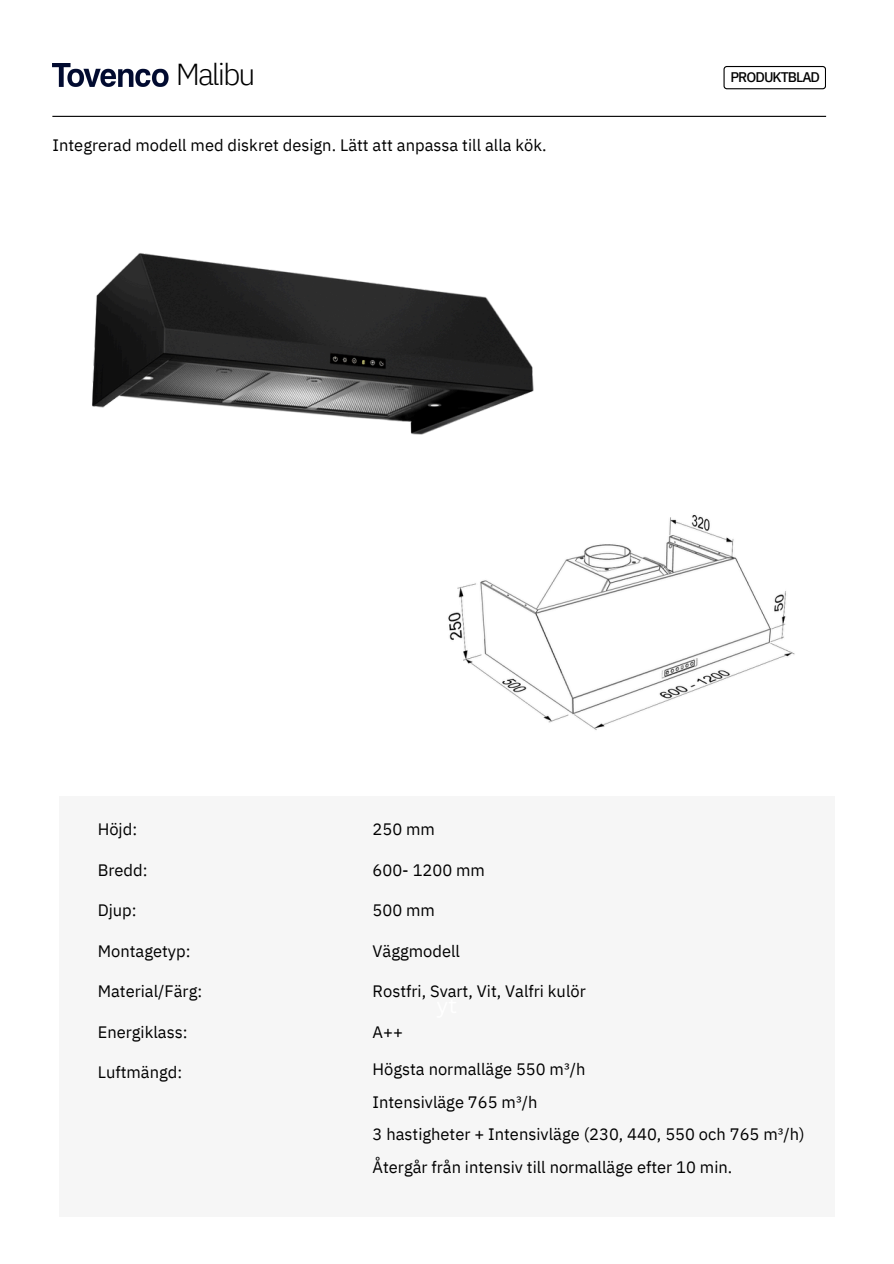
<style>
.page{position:relative;width:894px;height:1264px;background:#fff}
.page>*{position:absolute;margin:0;border:0;box-sizing:border-box;transform-origin:0 0}
.t1{font:300 30.3px "IBM Plex Sans Thai";letter-spacing:-.07em;color:#000}
.t2{font:16.5px/32.7px "IBM Plex Sans";color:#000}
.t3{font:500 13.95px "IBM Plex Sans Thai";letter-spacing:-.07em;color:#000}
</style>
<div class="page">
<svg style="left:723px;top:66px;width:102px;height:23px"></svg>
<hr style="left:52px;top:116px;width:773px;height:1px;background:#000">
<img style="left:52px;top:64px;width:116px;height:22px">
<div style="left:59px;top:795px;width:775px;height:421px;background:#f6f6f6"></div>
<img style="left:92px;top:253px;width:442px;height:182px">
<img style="left:448px;top:514px;width:347px;height:216px">
<p class="t1" style="left:176px;top:56px;width:81px">Malibu</p>
<h1 class="t3" style="left:730px;top:69px;width:91px">PRODUKTBLAD</h1>
<p class="t2" style="left:52px;top:129px;width:495px">Integrerad modell med diskret design. Lätt att anpassa till alla kök.</p>
<p class="t2" style="left:98px;top:812px;width:41px">Höjd:</p>
<p class="t2" style="left:98px;top:853px;width:51px">Bredd:</p>
<p class="t2" style="left:98px;top:893px;width:40px">Djup:</p>
<p class="t2" style="left:98px;top:934px;width:94px">Montagetyp:</p>
<p class="t2" style="left:98px;top:974px;width:106px">Material/Färg:</p>
<p class="t2" style="left:98px;top:1015px;width:91px">Energiklass:</p>
<p class="t2" style="left:98px;top:1055px;width:86px">Luftmängd:</p>
<h3 class="t2" style="left:372px;top:812px;width:64px">250 mm</h3>
<h3 class="t2" style="left:372px;top:853px;width:114px">600- 1200 mm</h3>
<h3 class="t2" style="left:372px;top:893px;width:64px">500 mm</h3>
<h3 class="t2" style="left:372px;top:934px;width:89px">Väggmodell</h3>
<h3 class="t2" style="left:372px;top:974px;width:215px">Rostfri, Svart, Vit, Valfri kulör</h3>
<h3 class="t2" style="left:372px;top:1015px;width:32px">A++</h3>
<h3 class="t2" style="left:372px;top:1052px;width:433px">Högsta normalläge 550 m³/h<br>Intensivläge 765 m³/h<br>3 hastigheter + Intensivläge (230, 440, 550 och 765 m³/h)<br>Återgår från intensiv till normalläge efter 10 min.</h3>
</div>
